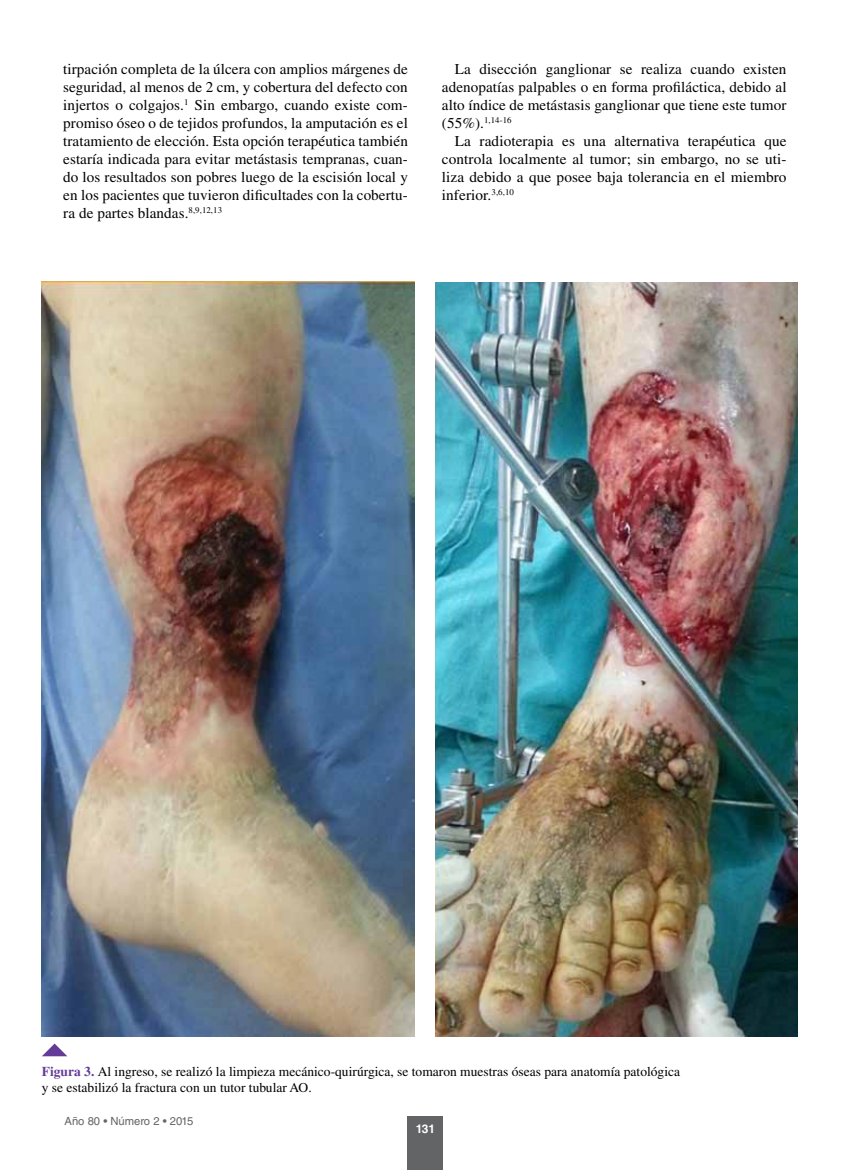
<style>
.page{position:relative;width:851px;height:1170px;background:#fff}
.page>*{position:absolute;margin:0;border:0;box-sizing:border-box;transform-origin:0 0}
.t1{font:15px/18px "Times LT Std";letter-spacing:.005em;color:#000;text-align:justify}
.t2{font:13.5px/16.2px "Times LT Std";color:#000}
.t3{font:700 12px "Helvetica LT Std";color:#fff}
.t4{font:11.25px "Helvetica LT Std";color:#636466}
.t5{font:8.7px "Times LT Std";color:#000}
.s1{font-size:15px}
.s2{font-weight:700;color:#633c97}
</style>
<div class="page">
<div style="left:407px;top:1116px;width:36px;height:53px;background:#636466"></div>
<img style="left:42px;top:281px;width:372px;height:754px">
<img style="left:435px;top:282px;width:362px;height:754px">
<svg style="left:42px;top:1043px;width:25px;height:13px"></svg>
<p class="t1" style="left:63px;top:60px;width:346px">tirpación completa de la úlcera con amplios márgenes de seguridad, al menos de 2 cm, y cobertura del defecto con injertos o colgajos.<sup>1</sup> Sin embargo, cuando existe com&shy;promiso óseo o de tejidos profundos, la amputación es el tratamiento de elección. Esta opción terapéutica también estaría indicada para evitar metástasis tempranas, cuan&shy;do los resultados son pobres luego de la escisión local y en los pacientes que tuvieron dificultades con la cobertu&shy;ra de partes blandas.<sup>8,9,12,13</sup></p>
<p class="t1" style="left:442px;top:60px;width:346px;text-indent:13px">La disección ganglionar se realiza cuando existen adenopatías palpables o en forma profiláctica, debido al alto índice de metástasis ganglionar que tiene este tumor</p>
<p class="t5" style="left:442px;top:115px;width:71px"><span class="s1">(55%).</span>1,14-16</p>
<p class="t1" style="left:442px;top:132px;width:346px;text-indent:13px">La radioterapia es una alternativa terapéutica que controla localmente al tumor; sin embargo, no se uti&shy;liza debido a que posee baja tolerancia en el miembro inferior.<sup>3,6,10</sup></p>
<p class="t2" style="left:42px;top:1062px;width:639px"><span class="s2">Figura 3.</span> Al ingreso, se realizó la limpieza mecánico-quirúrgica, se tomaron muestras óseas para anatomía patológica y se estabilizó la fractura con un tutor tubular AO.</p>
<p class="t4" style="left:64px;top:1114px;width:130px">Año 80 • Número 2 • 2015</p>
<p class="t3" style="left:415px;top:1121px;width:21px">131</p>
</div>
